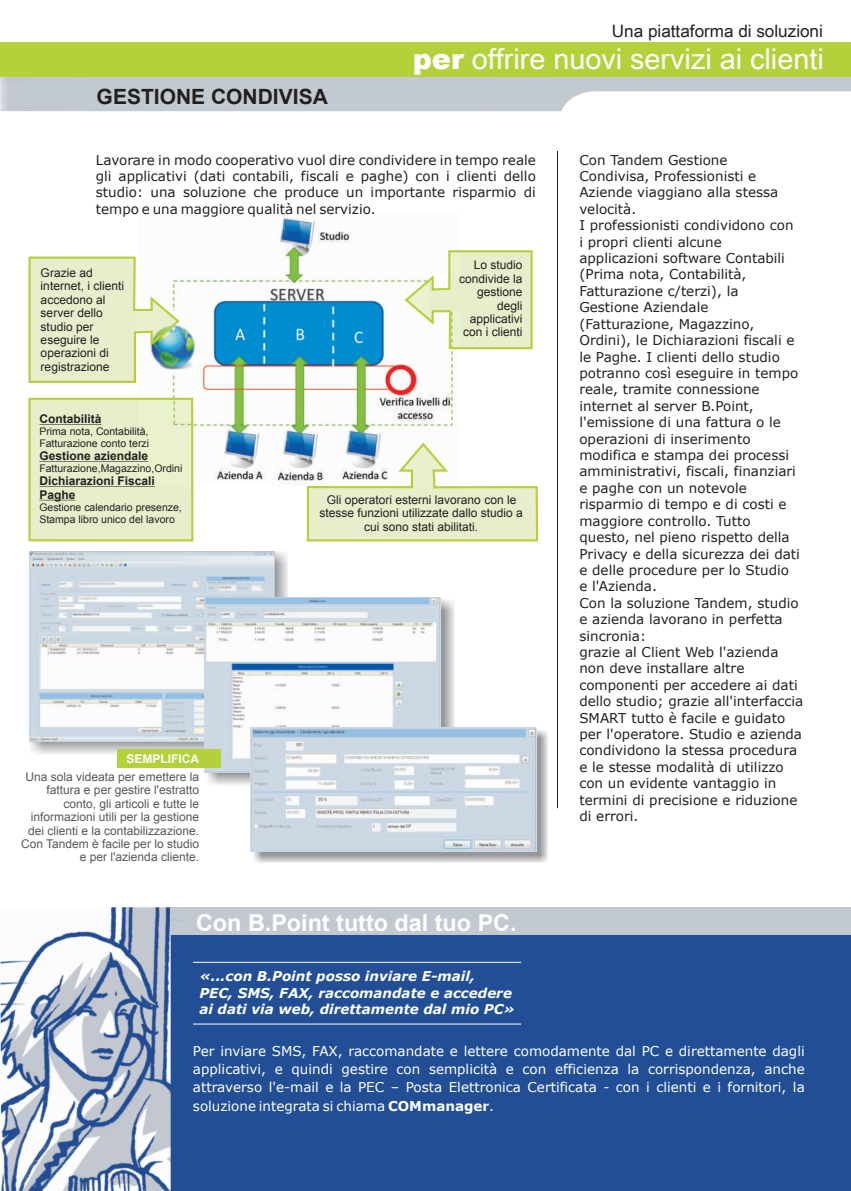
<style>
.page{position:relative;width:851px;height:1191px;background:#fff}
.page>*{position:absolute;margin:0;border:0;box-sizing:border-box;transform-origin:0 0}
.t1{font:28.8px "Arial Unicode MS";color:#fff}
.t2{font:700 23.4px "Arial";color:#fff}
.t3{font:700 21px "Arial";color:#231f20}
.t4{font:17.1px "Arial Unicode MS";color:#231f20}
.t5{font:13.5px/16.4px "Verdana";color:#231f20}
.t6{font:13.5px/18px "Verdana";color:#fff;text-align:justify}
.t7{font:italic 700 13.5px/16.4px "Verdana";color:#fff}
.t8{font:12px/13.4px "Arial";color:#231f20;text-align:center}
.t9{font:12px/13.4px "Arial";color:#57585a;text-align:right}
.t10{font:700 12px/13.4px "Arial";color:#231f20}
.t11{font:700 12px "Arial";color:#fff}
.t12{font:10.5px/11.7px "Arial";color:#231f20}
.s1{font-family:"Arial";font-weight:900}
.s2{font-weight:700}
</style>
<div class="page">
<img style="left:139px;top:214px;width:317px;height:272px">
<div style="left:167px;top:911px;width:683px;height:280px;background:#214e95"></div>
<img style="left:0;top:907px;width:171px;height:284px">
<hr style="left:193px;top:1023px;width:328px;height:1px;background:#fff">
<hr style="left:557px;top:151px;width:1px;height:657px;background:#231f20">
<div style="left:30px;top:551px;width:258px;height:203px;background:#939598;opacity:.98"></div>
<img style="left:30px;top:551px;width:244px;height:190px">
<div style="left:206px;top:599px;width:248px;height:187px;background:#939598;opacity:.98"></div>
<img style="left:204px;top:598px;width:236px;height:174px">
<div style="left:253px;top:730px;width:295px;height:133px;background:#939598;opacity:.98"></div>
<img style="left:250px;top:727px;width:286px;height:124px">
<div style="left:117px;top:749px;width:103px;height:19px;background:#b4d03b"></div>
<div style="left:0;top:42px;width:850px;height:35px;background:#b4d03b"></div>
<div style="left:171px;top:907px;width:679px;height:27px;background:#c3c9d1"></div>
<hr style="left:193px;top:962px;width:328px;height:1px;background:#fff">
<svg style="left:306px;top:441px;width:233px;height:101px"></svg>
<div style="left:30px;top:399px;width:162px;height:141px;background:#e7eecc"></div>
<img style="left:148px;top:401px;width:42px;height:61px">
<div style="left:28px;top:398px;width:165px;height:143px;border:2px solid #b4d03b"></div>
<hr style="left:39px;top:424px;width:62px;height:1px;background:#231f20">
<hr style="left:39px;top:461px;width:109px;height:1px;background:#231f20">
<hr style="left:39px;top:486px;width:116px;height:1px;background:#231f20">
<hr style="left:39px;top:500px;width:36px;height:1px;background:#231f20">
<svg style="left:403px;top:249px;width:130px;height:101px"></svg>
<div style="left:167px;top:311px;width:15px;height:13px;background:#fff"></div>
<svg style="left:28px;top:255px;width:153px;height:129px"></svg>
<p class="t4" style="left:612px;top:24px;width:212px">Una piattaforma di soluzioni</p>
<h3 class="t3" style="left:97px;top:88px;width:233px">GESTIONE CONDIVISA</h3>
<h1 class="t1" style="left:412px;top:48px;width:412px"><span class="s1">per</span> offrire nuovi servizi ai clienti</h1>
<p class="t5" style="left:96px;top:153px;width:441px;text-align:justify">Lavorare in modo cooperativo vuol dire condividere in tempo reale gli applicativi (dati contabili, fiscali e paghe) con i clienti dello studio: una soluzione che produce un importante risparmio di tempo e una maggiore qualità nel servizio.</p>
<p class="t5" style="left:579px;top:153px;width:178px">Con Tandem Gestione<br>Condivisa, Professionisti e</p>
<p class="t5" style="left:579px;top:218px;width:225px">I professionisti condividono con<br>i propri clienti alcune applicazioni software Contabili (Prima nota, Contabilità,<br>Fatturazione c/terzi), la<br>Gestione Aziendale (Fatturazione, Magazzino,<br>Ordini), le Dichiarazioni fiscali e le Paghe. I clienti dello studio potranno così eseguire in tempo reale, tramite connessione internet al server B.Point, l'emissione di una fattura o le operazioni di inserimento modifica e stampa dei processi amministrativi, fiscali, finanziari e paghe con un notevole risparmio di tempo e di costi e maggiore controllo. Tutto questo, nel pieno rispetto della<br>Privacy e della sicurezza dei dati e delle procedure per lo Studio<br>e l'Azienda.<br>Con la soluzione Tandem, studio e azienda lavorano in perfetta sincronia:<br>grazie al Client Web l'azienda non deve installare altre componenti per accedere ai dati dello studio; grazie all'interfaccia<br>SMART tutto è facile e guidato per l'operatore. Studio e azienda condividono la stessa procedura e le stesse modalità di utilizzo con un evidente vantaggio in termini di precisione e riduzione di errori.</p>
<p class="t5" style="left:579px;top:185px;width:200px">Aziende viaggiano alla stessa velocità.</p>
<p class="t8" style="left:459px;top:259px;width:65px;text-align:right">Lo studio condivide la gestione degli applicativi con i clienti</p>
<p class="t8" style="left:41px;top:267px;width:85px;text-align:left">Grazie ad internet, i clienti accedono al server dello studio per eseguire le operazioni di registrazione</p>
<p class="t10" style="left:39px;top:413px;width:64px">Contabilità</p>
<p class="t12" style="left:39px;top:427px;width:111px">Prima nota, Contabilità,<br>Fatturazione conto terzi</p>
<p class="t10" style="left:39px;top:450px;width:110px">Gestione aziendale</p>
<p class="t12" style="left:39px;top:463px;width:144px">Fatturazione,Magazzino,Ordini</p>
<p class="t10" style="left:39px;top:475px;width:117px">Dichiarazioni Fiscali<br>Paghe</p>
<p class="t12" style="left:39px;top:502px;width:144px">Gestione calendario presenze,<br>Stampa libro unico del lavoro</p>
<p class="t8" style="left:319px;top:494px;width:205px">Gli operatori esterni lavorano con le stesse funzioni utilizzate dallo studio a cui sono stati abilitati.</p>
<p class="t11" style="left:126px;top:754px;width:74px">SEMPLIFICA</p>
<p class="t9" style="left:21px;top:771px;width:179px">Una sola videata per emettere la fattura e per gestire l'estratto conto, gli articoli e tutte le informazioni utili per la gestione dei clienti e la contabilizzazione.<br>Con Tandem è facile per lo studio e per l'azienda cliente.</p>
<h2 class="t2" style="left:196px;top:913px;width:322px">Con B.Point tutto dal tuo PC.</h2>
<p class="t7" style="left:199px;top:969px;width:317px">«...con B.Point posso inviare E-mail,<br>PEC, SMS, FAX, raccomandate e accedere ai dati via web, direttamente dal mio PC»</p>
<p class="t6" style="left:193px;top:1043px;width:613px">Per inviare SMS, FAX, raccomandate e lettere comodamente dal PC e direttamente dagli applicativi, e quindi gestire con semplicità e con efficienza la corrispondenza, anche attraverso l'e-mail e la PEC – Posta Elettronica Certificata - con i clienti e i fornitori, la soluzione integrata si chiama <span class="s2">COMmanager</span>.</p>
</div>
